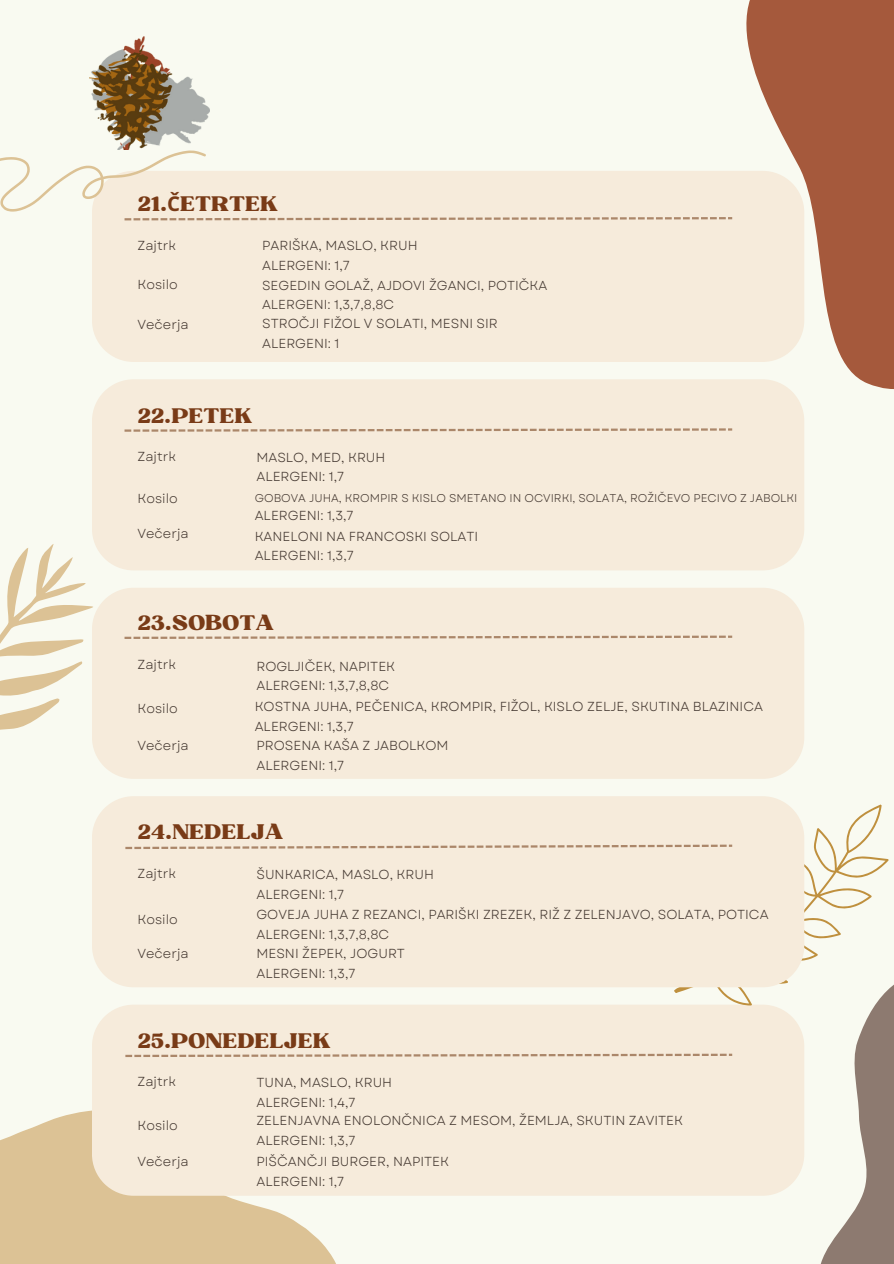
<style>
.page{position:relative;width:894px;height:1264px;background:#fff}
.page>*{position:absolute;margin:0;border:0;box-sizing:border-box;transform-origin:0 0}
.t1{font:20.4px "Bugaki";color:#793b17}
.t2{font:13.05px/19.6px "Garet";color:#42362f}
.t3{font:11.25px "Garet";color:#42362f}
.s1{font-family:"Noto Sans";font-weight:700}
</style>
<div class="page">
<div style="left:0;top:0;width:893px;height:1263px;background:#f9faf1"></div>
<svg style="left:0;top:1110px;width:342px;height:153px;background:#dfc9a1"></svg>
<div style="left:92px;top:1005px;width:592px;height:190px;background:#f6ebdb"></div>
<svg style="left:746px;top:0;width:147px;height:389px;fill:#a5593c"></svg>
<svg style="left:684px;top:1042px;width:209px;height:221px"></svg>
<div style="left:92px;top:171px;width:712px;height:191px;background:#f6ebdb"></div>
<div style="left:92px;top:379px;width:712px;height:191px;background:#f6ebdb"></div>
<svg style="left:651px;top:804px;width:242px;height:238px"></svg>
<div style="left:100px;top:588px;width:704px;height:190px;background:#f6ebdb"></div>
<div style="left:92px;top:796px;width:712px;height:191px;background:#f6ebdb"></div>
<svg style="left:124px;top:217px;width:608px;height:3px;background:#cdb49d"></svg>
<svg style="left:124px;top:428px;width:608px;height:4px;background:#d5c0aa"></svg>
<svg style="left:124px;top:635px;width:608px;height:4px;background:#d5c0aa"></svg>
<svg style="left:125px;top:844px;width:607px;height:5px;background:#dcc8b4"></svg>
<svg style="left:125px;top:1053px;width:607px;height:4px;background:#d5c0aa"></svg>
<svg style="left:0;top:150px;width:206px;height:61px"></svg>
<svg style="left:0;top:529px;width:100px;height:272px"></svg>
<img style="left:89px;top:36px;width:121px;height:114px">
<p class="t1" style="left:137px;top:191px;width:141px">21.<span class="s1">Č</span>ETRTEK</p>
<h3 class="t2" style="left:137px;top:235px;width:40px">Zajtrk</h3>
<h2 class="t2" style="left:137px;top:275px;width:42px">Kosilo</h2>
<h3 class="t2" style="left:137px;top:314px;width:52px">Večerja</h3>
<h2 class="t2" style="left:262px;top:235px;width:157px">PARIŠKA, MASLO, KRUH<br>ALERGENI: 1,7</h2>
<p class="t2" style="left:262px;top:275px;width:287px">SEGEDIN GOLAŽ, AJDOVI ŽGANCI, POTIČKA<br>ALERGENI: 1,3,7,8,8C</p>
<p class="t2" style="left:262px;top:314px;width:237px">STROČJI FIŽOL V SOLATI, MESNI SIR<br>ALERGENI: 1</p>
<p class="t1" style="left:137px;top:402px;width:116px">22.PETEK</p>
<p class="t2" style="left:137px;top:447px;width:40px">Zajtrk</p>
<h1 class="t2" style="left:137px;top:489px;width:42px">Kosilo</h1>
<h3 class="t2" style="left:137px;top:524px;width:52px">Večerja</h3>
<h3 class="t2" style="left:256px;top:447px;width:130px">MASLO, MED, KRUH<br>ALERGENI: 1,7</h3>
<h3 class="t3" style="left:255px;top:490px;width:544px">GOBOVA JUHA, KROMPIR S KISLO SMETANO IN OCVIRKI, SOLATA, ROŽIČEVO PECIVO Z JABOLKI</h3>
<h2 class="t2" style="left:255px;top:505px;width:100px">ALERGENI: 1,3,7</h2>
<h2 class="t2" style="left:255px;top:526px;width:225px">KANELONI NA FRANCOSKI SOLATI<br>ALERGENI: 1,3,7</h2>
<h1 class="t1" style="left:137px;top:610px;width:138px">23.SOBOTA</h1>
<h2 class="t2" style="left:137px;top:655px;width:40px">Zajtrk</h2>
<p class="t2" style="left:137px;top:699px;width:42px">Kosilo</p>
<h1 class="t2" style="left:137px;top:735px;width:52px">Večerja</h1>
<h3 class="t2" style="left:256px;top:656px;width:140px">ROGLJIČEK, NAPITEK<br>ALERGENI: 1,3,7,8,8C</h3>
<h3 class="t2" style="left:255px;top:696px;width:509px">KOSTNA JUHA, PEČENICA, KROMPIR, FIŽOL, KISLO ZELJE, SKUTINA BLAZINICA<br>ALERGENI: 1,3,7</h3>
<h3 class="t2" style="left:256px;top:735px;width:193px">PROSENA KAŠA Z JABOLKOM<br>ALERGENI: 1,7</h3>
<h3 class="t1" style="left:137px;top:818px;width:147px">24.NEDELJA</h3>
<p class="t2" style="left:137px;top:863px;width:40px">Zajtrk</p>
<h2 class="t2" style="left:256px;top:864px;width:179px">ŠUNKARICA, MASLO, KRUH<br>ALERGENI: 1,7</h2>
<h1 class="t2" style="left:256px;top:904px;width:513px">GOVEJA JUHA Z REZANCI, PARIŠKI ZREZEK, RIŽ Z ZELENJAVO, SOLATA, POTICA<br>ALERGENI: 1,3,7,8,8C</h1>
<h3 class="t2" style="left:256px;top:944px;width:150px">MESNI ŽEPEK, JOGURT<br>ALERGENI: 1,3,7</h3>
<h2 class="t2" style="left:137px;top:909px;width:42px">Kosilo</h2>
<h2 class="t2" style="left:137px;top:943px;width:52px">Večerja</h2>
<p class="t1" style="left:137px;top:1027px;width:194px">25.PONEDELJEK</p>
<h2 class="t2" style="left:137px;top:1071px;width:40px">Zajtrk</h2>
<h1 class="t2" style="left:137px;top:1115px;width:42px">Kosilo</h1>
<h3 class="t2" style="left:137px;top:1151px;width:52px">Večerja</h3>
<h3 class="t2" style="left:256px;top:1072px;width:137px">TUNA, MASLO, KRUH<br>ALERGENI: 1,4,7</h3>
<h2 class="t2" style="left:256px;top:1111px;width:428px">ZELENJAVNA ENOLONČNICA Z MESOM, ŽEMLJA, SKUTIN ZAVITEK<br>ALERGENI: 1,3,7</h2>
<h2 class="t2" style="left:256px;top:1151px;width:194px">PIŠČANČJI BURGER, NAPITEK<br>ALERGENI: 1,7</h2>
</div>
